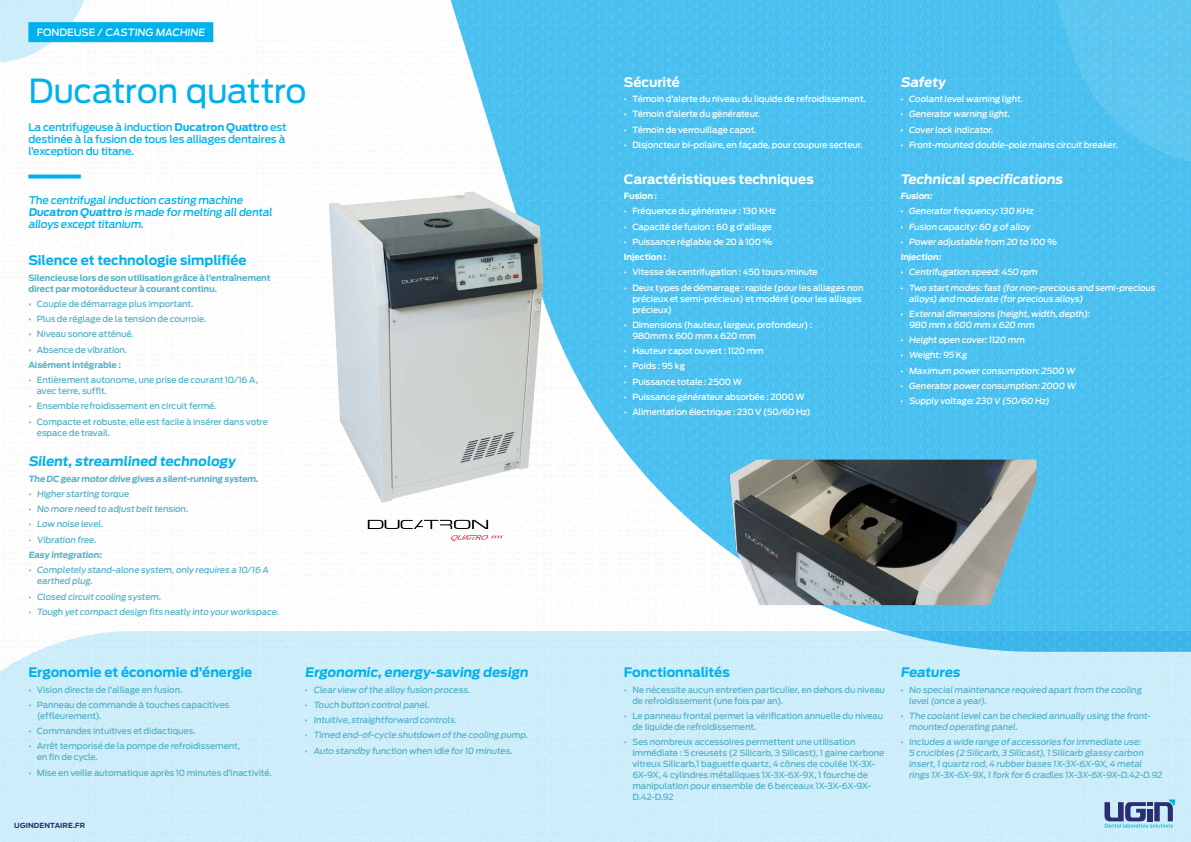
<style>
.page{position:relative;width:1191px;height:842px;background:#fff}
.page>*{position:absolute;margin:0;border:0;box-sizing:border-box;transform-origin:0 0}
.t1{font:33px "Antenna";letter-spacing:-.015em;color:#00b1eb}
.t2{font:700 13px "Antenna";letter-spacing:-.005em;color:#00b1eb}
.t3{font:700 13px "Antenna";letter-spacing:-.005em;color:#fff}
.t4{font:500 10.5px/12px "Antenna";letter-spacing:-.02em;color:#00b1eb}
.t5{font:500 10px "Antenna";letter-spacing:-.005em;color:#fff}
.t6{font:500 8.5px/11px "Antenna";letter-spacing:-.01em;color:#54b2c8}
.t7{font:500 8.5px/11px "Antenna";letter-spacing:-.01em;color:#fff}
.t8{font:700 8.5px/11px "Antenna";letter-spacing:-.01em;color:#54b2c8}
.t9{font:700 8.5px "Antenna";letter-spacing:-.01em;color:#fff}
.t10{font:700 7px "Antenna";letter-spacing:.01em;color:#2a2d71}
.s1{font-weight:700}
</style>
<div class="page">
<img style="left:0;top:0;width:1191px;height:842px">
<svg style="left:28px;top:175px;width:53px;height:4px"></svg>
<div style="left:28px;top:22px;width:185px;height:20px;background:#00b1eb"></div>
<img style="left:329px;top:191px;width:214px;height:312px">
<svg style="left:368px;top:520px;width:120px;height:9px"></svg>
<svg style="left:451px;top:535px;width:51px;height:6px"></svg>
<img style="left:729px;top:460px;width:307px;height:145px">
<svg style="left:1104px;top:799px;width:71px;height:29px;background:#7e9bc0"></svg>
<p class="t5" style="left:37px;top:27px;width:171px">FONDEUSE / CASTING MACHINE</p>
<h1 class="t1" style="left:28px;top:71px;width:280px">Ducatron quattro</h1>
<p class="t4" style="left:28px;top:122px;width:260px">La centrifugeuse à induction <span class="s1">Ducatron Quattro</span> est destinée à la fusion de tous les alliages dentaires à l’exception du titane.</p>
<p class="t4" style="left:28px;top:194px;width:247px">The centrifugalinduction casting machine<br><span class="s1">Ducatron Quattro</span> is made for melting alldental alloys except titanium.</p>
<h2 class="t2" style="left:28px;top:253px;width:220px">Silence et technologie simplifiée</h2>
<p class="t8" style="left:28px;top:272px;width:244px">Silencieuse lors de son utilisation grâce à l’entraînement direct par motoréducteur à courant continu.</p>
<p class="t6" style="left:28px;top:298px;width:167px">• Couple de démarrage plus important.</p>
<p class="t6" style="left:28px;top:313px;width:180px">• Plus de réglage de la tension de courroie.</p>
<p class="t6" style="left:28px;top:329px;width:107px">• Niveau sonore atténué.</p>
<p class="t6" style="left:28px;top:344px;width:100px">• Absence de vibration.</p>
<p class="t8" style="left:28px;top:359px;width:94px">Aisément intégrable :</p>
<p class="t6" style="left:37px;top:374px;width:222px;text-indent:-8px">• Entièrement autonome, une prise de courant 10/16 A, avec terre, suffit.</p>
<p class="t6" style="left:28px;top:401px;width:190px">• Ensemble refroidissement en circuit fermé.</p>
<p class="t6" style="left:37px;top:416px;width:232px;text-indent:-8px">• Compacte et robuste, elle est facile à insérer dans votre espace de travail.</p>
<h2 class="t2" style="left:28px;top:454px;width:208px">Silent, streamlined technology</h2>
<p class="t8" style="left:28px;top:473px;width:233px">The DC gear motor drive gives a silent-running system.</p>
<p class="t6" style="left:28px;top:488px;width:103px">• Higher starting torque</p>
<p class="t6" style="left:28px;top:504px;width:162px">• No more need to adjust belt tension.</p>
<p class="t6" style="left:28px;top:519px;width:77px">• Low noise level.</p>
<p class="t6" style="left:28px;top:534px;width:71px">• Vibration free.</p>
<p class="t8" style="left:28px;top:549px;width:76px">Easy integration:</p>
<p class="t6" style="left:37px;top:565px;width:235px;text-indent:-9px">• Completely stand-alone system,only requires a 10/16 A earthed plug.</p>
<p class="t6" style="left:28px;top:591px;width:135px">• Closed circuit cooling system.</p>
<p class="t6" style="left:28px;top:606px;width:253px">• Tough yet compact design fits neatly into your workspace.</p>
<h2 class="t2" style="left:28px;top:665px;width:225px">Ergonomie et économie d’énergie</h2>
<p class="t6" style="left:28px;top:684px;width:155px">• Vision directe de l’alliage en fusion.</p>
<p class="t6" style="left:37px;top:699px;width:194px;text-indent:-8px">• Panneau de commande à touches capacitives (effleurement).</p>
<p class="t6" style="left:28px;top:725px;width:169px">• Commandes intuitives et didactiques.</p>
<p class="t6" style="left:37px;top:741px;width:205px;text-indent:-8px">• Arrêt temporisé de la pompe de refroidissement, en fin de cycle.</p>
<p class="t6" style="left:28px;top:767px;width:245px">• Mise en veille automatique après 10 minutes d’inactivité.</p>
<p class="t10" style="left:14px;top:821px;width:73px">UGINDENTAIRE.FR</p>
<h2 class="t2" style="left:305px;top:665px;width:227px">Ergonomic, energy-saving design</h2>
<p class="t6" style="left:305px;top:684px;width:168px">• Clear view of the alloy fusion process.</p>
<p class="t6" style="left:305px;top:699px;width:127px">• Touch button controlpanel.</p>
<p class="t6" style="left:305px;top:714px;width:155px">• Intuitive,straightforward controls.</p>
<p class="t6" style="left:305px;top:730px;width:226px">• Timed end-of-cycle shutdown of the cooling pump.</p>
<p class="t6" style="left:305px;top:745px;width:210px">• Auto standby function when idle for 10 minutes.</p>
<h2 class="t3" style="left:624px;top:74px;width:58px">Sécurité</h2>
<p class="t7" style="left:624px;top:94px;width:243px">• Témoin d’alerte du niveau du liquide de refroidissement.</p>
<p class="t7" style="left:624px;top:109px;width:138px">• Témoin d’alerte du générateur.</p>
<p class="t7" style="left:624px;top:124px;width:134px">• Témoin de verrouillage capot.</p>
<p class="t7" style="left:624px;top:139px;width:240px">• Disjoncteur bi-polaire, en façade, pour coupure secteur.</p>
<h2 class="t3" style="left:624px;top:171px;width:191px">Caractéristiques techniques</h2>
<p class="t9" style="left:624px;top:191px;width:35px">Fusion :</p>
<p class="t7" style="left:624px;top:206px;width:154px">• Fréquence du générateur : 130 KHz</p>
<p class="t7" style="left:624px;top:221px;width:150px">• Capacité de fusion : 60 g d’alliage</p>
<p class="t7" style="left:624px;top:236px;width:150px">• Puissance réglable de 20 à 100 %</p>
<p class="t9" style="left:624px;top:252px;width:44px">Injection :</p>
<p class="t7" style="left:624px;top:267px;width:195px">• Vitesse de centrifugation : 450 tours/minute</p>
<p class="t7" style="left:632px;top:282px;width:233px;text-indent:-8px">• Deux types de démarrage : rapide (pour les alliages non précieux et semi-précieux) et modéré (pour les alliages précieux)</p>
<p class="t7" style="left:632px;top:319px;width:181px;text-indent:-8px">• Dimensions (hauteur, largeur, profondeur) :<br>980mm x 600 mm x 620 mm</p>
<p class="t7" style="left:624px;top:346px;width:141px">• Hauteur capot ouvert : 1120 mm</p>
<p class="t7" style="left:624px;top:361px;width:63px">• Poids : 95 kg</p>
<p class="t7" style="left:624px;top:376px;width:120px">• Puissance totale : 2500 W</p>
<p class="t7" style="left:624px;top:391px;width:182px">• Puissance générateur absorbée : 2000 W</p>
<p class="t7" style="left:624px;top:407px;width:188px">• Alimentation électrique : 230 V (50/60 Hz)</p>
<h2 class="t3" style="left:900px;top:74px;width:47px">Safety</h2>
<p class="t7" style="left:900px;top:94px;width:125px">• Coolant levelwarning light.</p>
<p class="t7" style="left:900px;top:109px;width:112px">• Generator warning light.</p>
<p class="t7" style="left:900px;top:124px;width:96px">• Cover lock indicator.</p>
<p class="t7" style="left:900px;top:139px;width:220px">• Front-mounted double-pole mains circuit breaker.</p>
<h2 class="t3" style="left:900px;top:171px;width:165px">Technical specifications</h2>
<p class="t9" style="left:900px;top:191px;width:34px">Fusion:</p>
<p class="t7" style="left:900px;top:206px;width:135px">• Generator frequency:130 KHz</p>
<p class="t7" style="left:900px;top:221px;width:132px">• Fusion capacity:60 g of alloy</p>
<p class="t7" style="left:900px;top:236px;width:159px">• Power adjustable from 20 to 100 %</p>
<p class="t9" style="left:900px;top:252px;width:43px">Injection:</p>
<p class="t7" style="left:900px;top:267px;width:140px">• Centrifugation speed:450 rpm</p>
<p class="t7" style="left:909px;top:282px;width:249px;text-indent:-9px">• Two start modes:fast (for non-precious and semi-precious alloys) and moderate (for precious alloys)</p>
<p class="t7" style="left:909px;top:308px;width:183px;text-indent:-9px">• Externaldimensions (height,width,depth):<br>980 mm x 600 mm x 620 mm</p>
<p class="t7" style="left:900px;top:335px;width:127px">• Height open cover:1120 mm</p>
<p class="t7" style="left:900px;top:350px;width:70px">• Weight:95 Kg</p>
<p class="t7" style="left:900px;top:365px;width:177px">• Maximum power consumption:2500 W</p>
<p class="t7" style="left:900px;top:380px;width:178px">• Generator power consumption:2000 W</p>
<p class="t7" style="left:900px;top:396px;width:152px">• Supply voltage:230 V (50/60 Hz)</p>
<h2 class="t2" style="left:624px;top:665px;width:108px">Fonctionnalités</h2>
<p class="t6" style="left:632px;top:684px;width:254px;text-indent:-8px">• Ne nécessite aucun entretien particulier, en dehors du niveau de refroidissement (une fois par an).</p>
<p class="t6" style="left:632px;top:710px;width:252px;text-indent:-8px">• Le panneau frontal permet la vérification annuelle du niveau de liquide de refroidissement.</p>
<p class="t6" style="left:632px;top:736px;width:253px;text-indent:-8px">• Ses nombreux accessoires permettent une utilisation immédiate : 5 creusets (2 Silicarb, 3 Silicast), 1 gaine carbone vitreux Silicarb,1 baguette quartz, 4 cônes de coulée 1X-3X-6X-9X, 4 cylindres métalliques 1X-3X-6X-9X, 1 fourche de manipulation pour ensemble de 6 berceaux 1X-3X-6X-9X-D.42-D.92</p>
<h2 class="t2" style="left:900px;top:665px;width:63px">Features</h2>
<p class="t6" style="left:909px;top:684px;width:235px;text-indent:-9px">• No specialmaintenance required apart from the cooling level(once a year).</p>
<p class="t6" style="left:909px;top:710px;width:245px;text-indent:-9px">• The coolant levelcan be checked annually using the front&shy;mounted operating panel.</p>
<p class="t6" style="left:909px;top:736px;width:256px;text-indent:-9px">• Includes a wide range of accessories for immediate use:<br>5 crucibles (2 Silicarb,3 Silicast),1 Silicarb glassy carbon insert,1 quartz rod,4 rubber bases 1X-3X-6X-9X,4 metal rings 1X-3X-6X-9X,1 fork for 6 cradles 1X-3X-6X-9X-D.42-D.92</p>
</div>
